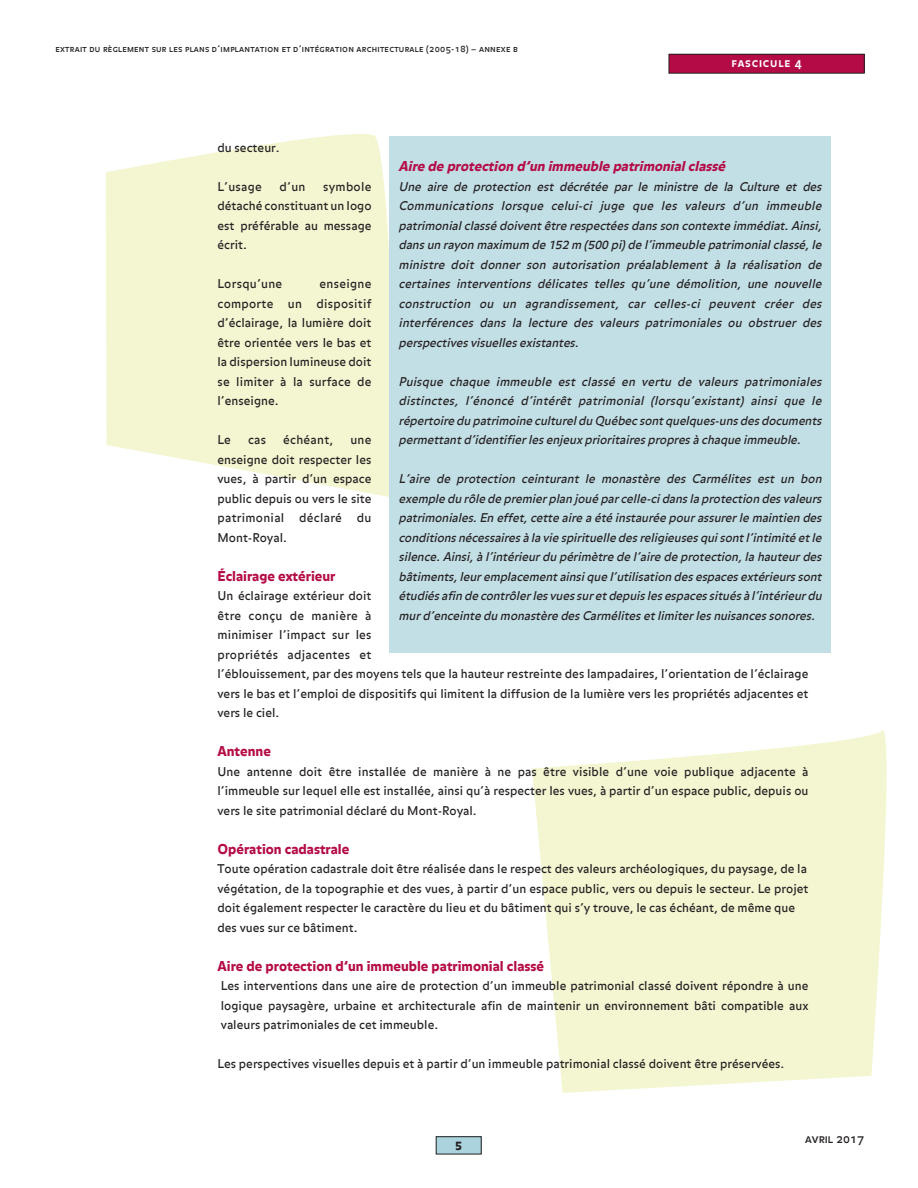
<style>
.page{position:relative;width:918px;height:1188px;background:#fff}
.page>*{position:absolute;margin:0;border:0;box-sizing:border-box;transform-origin:0 0}
.t1{font:900 13.5px "Balance";color:#b40b47}
.t2{font:italic 900 13.5px "Balance";color:#b40b47}
.t3{font:12px/19.5px "Balance";color:#231f20;text-align:justify}
.t4{font:italic 12px/19.5px "Balance";letter-spacing:-.01em;color:#231f20;text-align:justify}
.t5{font:12px "Balance";letter-spacing:.025em;color:#231f20}
.t6{font:12px "Balance Bold Caps";letter-spacing:.07em;color:#fff}
.t7{font:12px "Balance Regular Caps";color:#231f20}
.t8{font:900 12px "Balance";color:#231f20}
.t9{font:9px "Balance Regular Caps";letter-spacing:.03em;color:#231f20}
</style>
<div class="page">
<svg style="left:532px;top:730px;width:355px;height:363px;background:#f5f7d8"></svg>
<div style="left:669px;top:54px;width:195px;height:19px;background:#b40b47"></div>
<div style="left:669px;top:54px;width:195px;height:19px;border:1px solid #231f20"></div>
<svg style="left:106px;top:134px;width:284px;height:365px;background:#f5f7d7"></svg>
<div style="left:436px;top:1137px;width:45px;height:17px;background:#abd3de"></div>
<div style="left:436px;top:1136px;width:45px;height:18px;border:1px solid #231f20"></div>
<div style="left:390px;top:136px;width:441px;height:517px;background:#c3dfe6"></div>
<p class="t9" style="left:56px;top:43px;width:464px">extrait du règlement sur les plans d’implantation et d’intégration architecturale (2005-18) – annexe b</p>
<p class="t6" style="left:731px;top:55px;width:72px">fascicule 4</p>
<p class="t3" style="left:218px;top:138px;width:64px">du secteur.</p>
<p class="t3" style="left:218px;top:177px;width:46px">L’usage</p>
<p class="t3" style="left:280px;top:177px;width:27px">d’un</p>
<p class="t2" style="left:399px;top:158px;width:330px">Aire de protection d’un immeuble patrimonial classé</p>
<p class="t4" style="left:399px;top:177px;width:427px;text-align:left">Une aire de protection est décrétée par le ministre de la Culture et des Communications lorsque celui-ci juge que les valeurs d’un immeuble patrimonial classé doivent être respectées dans son contexte immédiat. Ainsi, dans un rayon maximum de 152 m (500 pi) de l’immeuble patrimonial classé, le ministre doit donner son autorisation préalablement à la réalisation de certaines interventions délicates telles qu’une démolition, une nouvelle construction ou un ag randissement, car celles-ci peuvent créer des interférences dans la lecture des valeurs patrimoniales ou obstruer des perspectives visuelles existantes.</p>
<p class="t4" style="left:399px;top:372px;width:427px">Puisque chaque immeuble est classé en vertu de valeurs patrimoniales distinctes, l’énoncé d’intérêt patrimonial (lorsqu’existant) ainsi que le répertoire du patrimoine culturel du Québec sont quelques-uns des documents permettant d’identifier les enjeux prioritaires propres à chaque immeuble.</p>
<p class="t4" style="left:399px;top:469px;width:427px">L’aire de protection ceinturant le monastère des Carmélites est un bon exemple du rôle de premier plan joué par celle-ci dans la protection des valeurs patrimoniales. En effet, cette aire a été instaurée pour assurer le maintien des conditions nécessaires à la vie spirituelle des relig ieuses qui sont l’intimité et le silence. Ainsi, à l’intérieur du périmètre de l’aire de protection, la hauteur des bâtiments, leur emplacement ainsi que l’utilisation des espaces extérieurs sont étudiés afin de contrôler les vues sur et depuis les espaces situés à l’intérieur du mur d’enceinte du monastère des Carmélites et limiter les nuisances sonores.</p>
<p class="t3" style="left:218px;top:177px;width:156px;text-indent:106px">symbole détaché constituant un logo est préférable au message écrit.</p>
<p class="t5" style="left:218px;top:277px;width:66px">Lorsqu’une</p>
<p class="t3" style="left:218px;top:274px;width:156px;text-indent:102px">enseigne comporte un dispositif d’éclairage, la lumière doit être orientée vers le bas et la dispersion lumineuse doit se limiter à la surface de l’enseigne.</p>
<p class="t3" style="left:218px;top:430px;width:15px">Le</p>
<p class="t3" style="left:248px;top:430px;width:20px">cas</p>
<p class="t5" style="left:283px;top:433px;width:52px">échéant,</p>
<p class="t3" style="left:218px;top:430px;width:156px;text-indent:133px">une enseigne doit respecter les vues, à partir d’un espace public depuis ou vers le site patrimonial déclaré du Mont-Royal.</p>
<p class="t1" style="left:218px;top:568px;width:119px">Éclairage extérieur</p>
<p class="t3" style="left:218px;top:586px;width:593px;text-align:left">Un éclairage extérieur doit<br>être conçu de manière à<br>minimiser l’impact sur les<br>propriétés adjacentes et<br>l’éblouissement, par des moyens tels que la hauteur restreinte des lampadaires, l’orientation de l’éclairage vers le bas et l’emploi de dispositifs qui limitent la diffusion de la lumière vers les propriétés adjacentes et vers le ciel.</p>
<p class="t1" style="left:218px;top:743px;width:55px">Antenne</p>
<p class="t3" style="left:217px;top:762px;width:593px">Une antenne doit être installée de manière à ne pas être visible d’une voie publique adjacente à l’immeuble sur lequel elle est installée, ainsi qu’à respecter les vues, à partir d’un espace public, depuis ou vers le site patrimonial déclaré du Mont-Royal.</p>
<p class="t1" style="left:218px;top:841px;width:133px">Opération cadastrale</p>
<p class="t3" style="left:218px;top:859px;width:593px;text-align:left">Toute opération cadastrale doit être réalisée dans le respect des valeurs archéologiques, du paysage, de la végétation, de la topographie et des vues, à partir d’un espace public, vers ou depuis le secteur. Le projet doit également respecter le caractère du lieu et du bâtiment qui s’y trouve, le cas échéant, de même que des vues sur ce bâtiment.</p>
<p class="t1" style="left:218px;top:958px;width:328px">Aire de protection d’un immeuble patrimonial classé</p>
<p class="t3" style="left:221px;top:976px;width:589px">Les interventions dans une aire de protection d’un immeuble patrimonial classé doivent répondre à une logique paysagère, urbaine et architecturale afin de maintenir un environnement bâti compatible aux valeurs patrimoniales de cet immeuble.</p>
<p class="t3" style="left:218px;top:1054px;width:569px">Les perspectives visuelles depuis et à partir d’un immeuble patrimonial classé doivent être préservées.</p>
<p class="t8" style="left:455px;top:1139px;width:8px">5</p>
<p class="t7" style="left:805px;top:1132px;width:60px">avril 2017</p>
</div>
